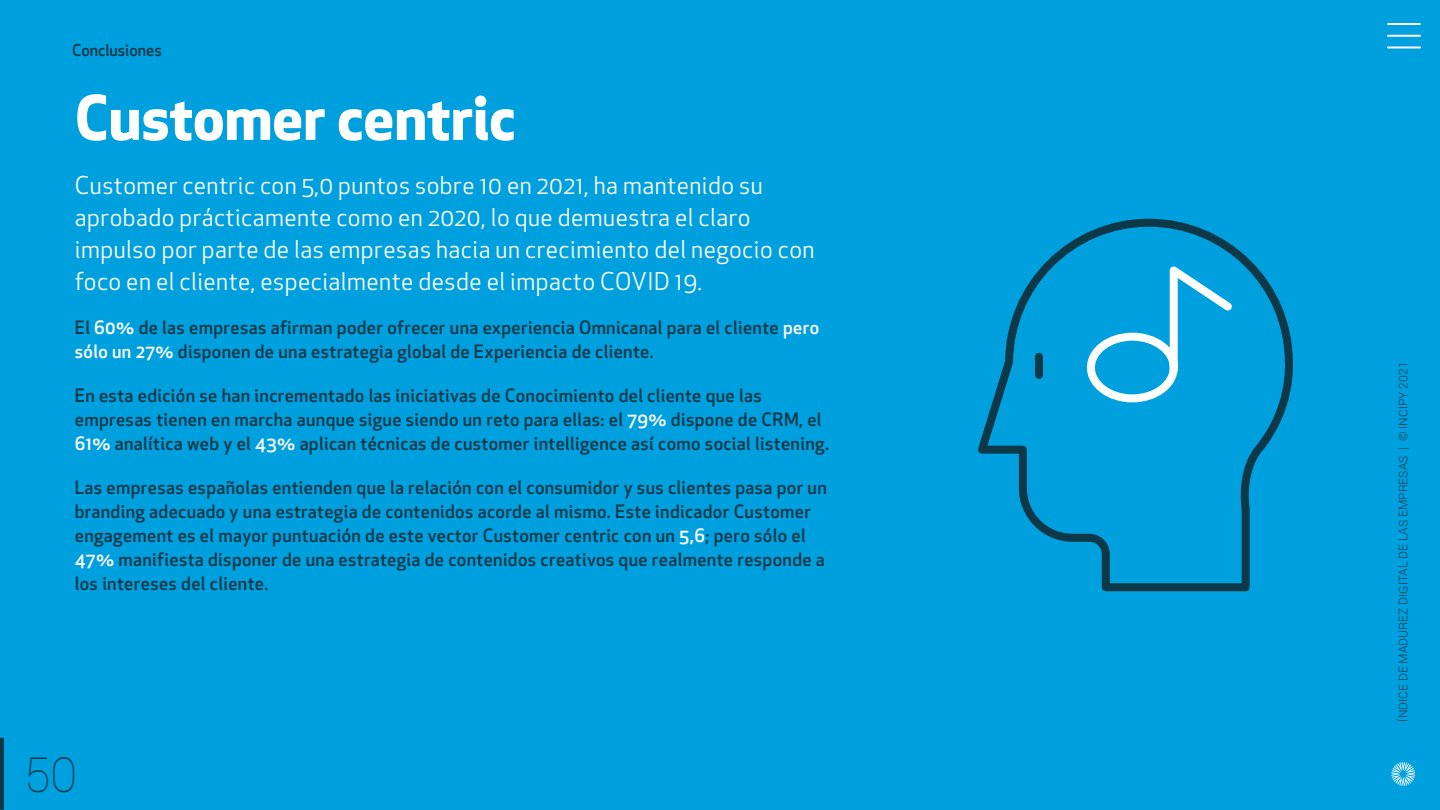
<style>
.page{position:relative;width:1440px;height:810px;background:#00a0df}
.page>*{position:absolute;margin:0;border:0;box-sizing:border-box;transform-origin:0 0}
.t1{font:700 60px "Apex New";color:#fff}
.t2{font:100 48px "Roboto";color:#0c3847}
.t3{font:24px/32px "Apex New";letter-spacing:.02em;color:#fff}
.t4{font:500 18px/24px "Apex New";letter-spacing:.02em;color:#0c3847}
.t5{font:500 16px "Apex New";color:#0c3847}
.t6{font:300 12px "Roboto";color:#0c3847}
.s1{color:#fff}
</style>
<div class="page">
<hr style="left:0;top:738px;width:4px;height:72px;background:#0c3847">
<svg style="left:1391px;top:762px;width:24px;height:24px"></svg>
<hr style="left:1388px;top:23px;width:32px;height:2px;background:#fff">
<hr style="left:1388px;top:35px;width:32px;height:2px;background:#fff">
<hr style="left:1388px;top:46px;width:32px;height:2px;background:#fff">
<svg style="left:978px;top:218px;width:315px;height:374px"></svg>
<div style="left:1035px;top:357px;width:8px;height:18px;background:#0c3847"></div>
<svg style="left:1083px;top:256px;width:156px;height:150px"></svg>
<p class="t5" style="left:72px;top:39px;width:91px">Conclusiones</p>
<h1 class="t1" style="left:75px;top:75px;width:442px">Customer centric</h1>
<p class="t3" style="left:75px;top:169px;width:741px">Customer centric con 5,0 puntos sobre 10 en 2021, ha mantenido su aprobado prácticamente como en 2020, lo que demuestra el claro impulso por parte de las empresas hacia un crecimiento del negocio con foco en el cliente, especialmente desde el impacto COVID 19.</p>
<p class="t4" style="left:75px;top:315px;width:746px">El <span class="s1">60%</span> de las empresas afirman poder ofrecer una experiencia Omnicanal para el cliente <span class="s1">pero sólo un 27%</span> disponen de una estrategia global de Experiencia de cliente.</p>
<p class="t4" style="left:75px;top:383px;width:756px">En esta edición se han incrementado las iniciativas de Conocimiento del cliente que las empresas tienen en marcha aunque sigue siendo un reto para ellas: el <span class="s1">79%</span> dispone de CRM, el<br><span class="s1">61%</span> analítica web y el <span class="s1">43%</span> aplican técnicas de customer intelligence así como social listening.</p>
<p class="t4" style="left:75px;top:475px;width:754px">Las empresas españolas entienden que la relación con el consumidor y sus clientes pasa por un branding adecuado y una estrategia de contenidos acorde al mismo. Este indicador Customer engagement es el mayor puntuación de este vector Customer centric con un <span class="s1">5,6</span>; pero sólo el <span class="s1">47%</span> manifiesta disponer de una estrategia de contenidos creativos que realmente responde a los intereses del cliente.</p>
<h2 class="t2" style="left:24px;top:742px;width:55px">50</h2>
<p class="t6" style="left:1395px;top:722px;width:362px;rotate:-90deg">ÍNDICE DE MADUREZ DIGITAL DE LAS EMPRESAS | © INCIPY 2021</p>
</div>
